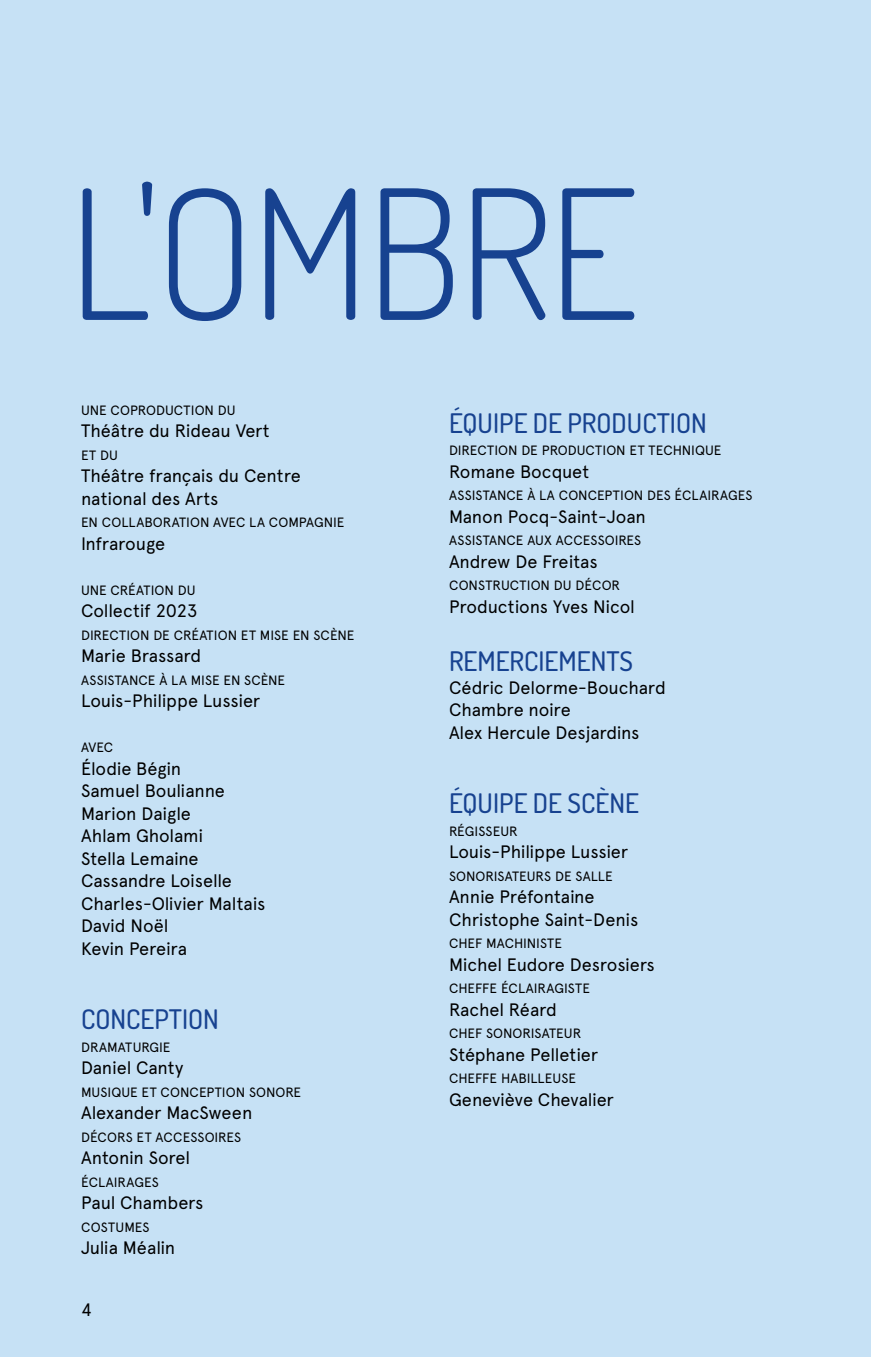
<style>
.page{position:relative;width:871px;height:1357px;background:#c6e1f5}
.page>*{position:absolute;margin:0;border:0;box-sizing:border-box;transform-origin:0 0}
.t1{font:300 180px "Dosis";letter-spacing:-.02em;color:#174290}
.t2{font:500 27px "Dosis";color:#174290}
.t3{font:18px/22.5px "Apercu";letter-spacing:-.01em;color:#000}
.t4{font:13.5px "Apercu";color:#000}
</style>
<div class="page">
<h1 class="t1" style="left:68px;top:130px;width:572px">L'OMBRE</h1>
<p class="t4" style="left:81px;top:402px;width:156px">UNE COPRODUCTION DU</p>
<p class="t3" style="left:81px;top:419px;width:190px">Théâtre du Rideau Vert</p>
<p class="t4" style="left:81px;top:447px;width:38px">ET DU</p>
<p class="t3" style="left:81px;top:464px;width:221px">Théâtre français du Centre national des Arts</p>
<p class="t4" style="left:81px;top:514px;width:265px">EN COLLABORATION AVEC LA COMPAGNIE</p>
<p class="t3" style="left:81px;top:532px;width:86px">Infrarouge</p>
<p class="t4" style="left:81px;top:582px;width:116px">UNE CRÉATION DU</p>
<p class="t3" style="left:81px;top:599px;width:118px">Collectif 2023</p>
<p class="t4" style="left:81px;top:627px;width:275px">DIRECTION DE CRÉATION ET MISE EN SCÈNE</p>
<p class="t3" style="left:81px;top:644px;width:122px">Marie Brassard</p>
<p class="t4" style="left:81px;top:672px;width:206px">ASSISTANCE À LA MISE EN SCÈNE</p>
<p class="t3" style="left:81px;top:689px;width:181px">Louis-Philippe Lussier</p>
<p class="t4" style="left:81px;top:739px;width:34px">AVEC</p>
<p class="t3" style="left:81px;top:757px;width:186px">Élodie Bégin<br>Samuel Boulianne<br>Marion Daigle<br>Ahlam Gholami<br>Stella Lemaine<br>Cassandre Loiselle<br>Charles-Olivier Maltais<br>David Noël<br>Kevin Pereira</p>
<h2 class="t2" style="left:81px;top:1000px;width:139px">CONCEPTION</h2>
<p class="t4" style="left:81px;top:1038px;width:91px">DRAMATURGIE</p>
<p class="t3" style="left:81px;top:1056px;width:104px">Daniel Canty</p>
<p class="t4" style="left:81px;top:1083px;width:222px">MUSIQUE ET CONCEPTION SONORE</p>
<p class="t3" style="left:81px;top:1101px;width:173px">Alexander MacSween</p>
<p class="t4" style="left:81px;top:1128px;width:162px">DÉCORS ET ACCESSOIRES</p>
<p class="t3" style="left:81px;top:1146px;width:111px">Antonin Sorel</p>
<p class="t4" style="left:81px;top:1173px;width:79px">ÉCLAIRAGES</p>
<p class="t3" style="left:81px;top:1191px;width:124px">Paul Chambers</p>
<p class="t4" style="left:81px;top:1218px;width:70px">COSTUMES</p>
<p class="t3" style="left:81px;top:1236px;width:96px">Julia Méalin</p>
<p class="t3" style="left:81px;top:1298px;width:12px">4</p>
<h2 class="t2" style="left:449px;top:404px;width:259px">ÉQUIPE DE PRODUCTION</h2>
<p class="t4" style="left:449px;top:442px;width:274px">DIRECTION DE PRODUCTION ET TECHNIQUE</p>
<p class="t3" style="left:449px;top:460px;width:142px">Romane Bocquet</p>
<p class="t4" style="left:449px;top:487px;width:305px">ASSISTANCE À LA CONCEPTION DES ÉCLAIRAGES</p>
<p class="t3" style="left:449px;top:505px;width:198px">Manon Pocq-Saint-Joan</p>
<p class="t4" style="left:449px;top:532px;width:194px">ASSISTANCE AUX ACCESSOIRES</p>
<p class="t3" style="left:449px;top:550px;width:150px">Andrew De Freitas</p>
<p class="t4" style="left:449px;top:577px;width:173px">CONSTRUCTION DU DÉCOR</p>
<p class="t3" style="left:449px;top:595px;width:187px">Productions Yves Nicol</p>
<h2 class="t2" style="left:449px;top:643px;width:185px">REMERCIEMENTS</h2>
<p class="t3" style="left:449px;top:676px;width:218px">Cédric Delorme-Bouchard<br>Chambre noire<br>Alex Hercule Desjardins</p>
<h2 class="t2" style="left:449px;top:784px;width:191px">ÉQUIPE DE SCÈNE</h2>
<p class="t4" style="left:449px;top:823px;width:70px">RÉGISSEUR</p>
<p class="t3" style="left:449px;top:840px;width:181px">Louis-Philippe Lussier</p>
<p class="t4" style="left:449px;top:868px;width:165px">SONORISATEURS DE SALLE</p>
<p class="t3" style="left:449px;top:885px;width:191px">Annie Préfontaine<br>Christophe Saint-Denis</p>
<p class="t4" style="left:449px;top:935px;width:115px">CHEF MACHINISTE</p>
<p class="t3" style="left:449px;top:953px;width:207px">Michel Eudore Desrosiers</p>
<p class="t4" style="left:449px;top:980px;width:142px">CHEFFE ÉCLAIRAGISTE</p>
<p class="t3" style="left:449px;top:998px;width:109px">Rachel Réard</p>
<p class="t4" style="left:449px;top:1025px;width:134px">CHEF SONORISATEUR</p>
<p class="t3" style="left:449px;top:1043px;width:151px">Stéphane Pelletier</p>
<p class="t4" style="left:449px;top:1070px;width:128px">CHEFFE HABILLEUSE</p>
<p class="t3" style="left:449px;top:1088px;width:166px">Geneviève Chevalier</p>
</div>
